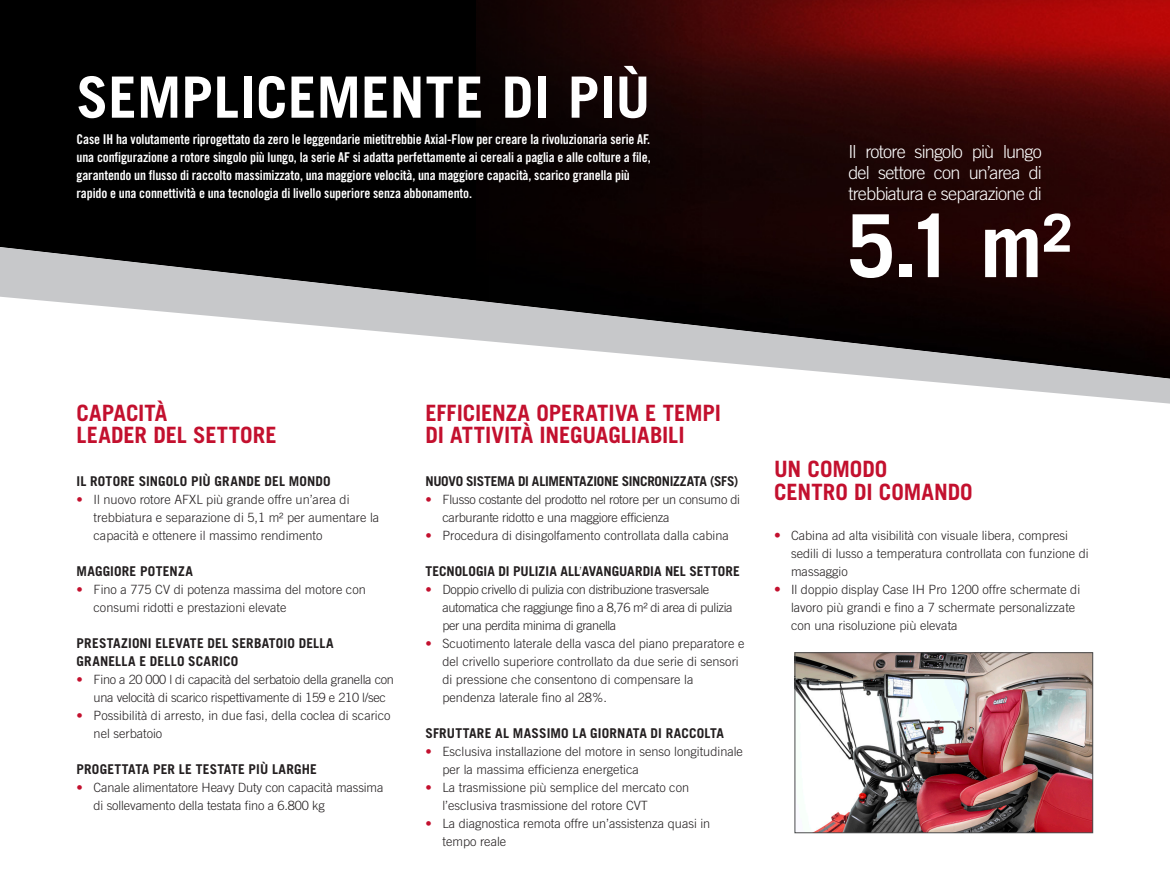
<style>
.page{position:relative;width:1170px;height:893px;background:#fff}
.page>*{position:absolute;margin:0;border:0;box-sizing:border-box;transform-origin:0 0}
.Fließtext_2021{font:700 87px "Trade Gothic LT Pro";color:#fff}
.HEADLINE_groß{font:700 57px "Trade Gothic LT Pro";letter-spacing:.005em;color:#fff}
.Fließtext_2021-2{font:700 22.5px/22.5px "Trade Gothic LT Pro";letter-spacing:-.005em;color:#c3102e}
.Fließtext_2021-3{font:300 18px/21px "Trade Gothic LT Pro";letter-spacing:-.04em;color:#fff;text-align:justify}
.LEAD_IN{font:13.5px/18px "Trade Gothic LT Pro Bd Cn 20";letter-spacing:-.01em;color:#fff}
.t1{font:700 13.5px "Trade Gothic LT Pro";letter-spacing:.01em;color:#231f20}
.t2{font:700 13.5px "Trade Gothic LT Pro";letter-spacing:-.02em;color:#231f20}
.t3{font:300 12.75px/18px "Trade Gothic LT Pro";color:#231f20}
.t4{font:300 12.75px/18px "Trade Gothic LT Pro";letter-spacing:-.02em;color:#231f20}
.t5{font:300 12.75px/18px "Trade Gothic LT Pro";letter-spacing:-.03em;color:#231f20}
.s1{font-family:"Trade Gothic LT Std";font-weight:700;color:#c3102e}
.s2{font-weight:300;font-size:12.75px}
.s3{font-family:"Trade Gothic LT Std";font-weight:700;font-size:13.5px;color:#c3102e}
</style>
<div class="page">
<svg style="left:0;top:0;width:1169px;height:247px;background:#1e0302"></svg>
<svg style="left:0;top:247px;width:1169px;height:157px"></svg>
<img style="left:796px;top:654px;width:294px;height:177px">
<div style="left:794px;top:652px;width:298px;height:181px;border:1px solid #4b4c4d"></div>
<p class="HEADLINE_groß" style="left:77px;top:62px;width:575px">SEMPLICEMENTE DI PIÙ</p>
<p class="LEAD_IN" style="left:77px;top:130px;width:575px">Case IH ha volutamente riprogettato da zero le leggendarie mietitrebbie Axial-Flow per creare la rivoluzionaria serie AF. una configurazione a rotore singolo più lungo, la serie AF si adatta perfettamente ai cereali a paglia e alle colture a file, garantendo un flusso di raccolto massimizzato, una maggiore velocità, una maggiore capacità, scarico granella più rapido e una connettività e una tecnologia di livello superiore senza abbonamento.</p>
<p class="Fließtext_2021-3" style="left:848px;top:141px;width:195px">Il rotore singolo più lungo del settore con un’area di trebbiatura e separazione di</p>
<p class="Fließtext_2021" style="left:847px;top:193px;width:226px">5.1 m²</p>
<p class="Fließtext_2021-2" style="left:77px;top:401px;width:92px">CAPACITÀ</p>
<p class="Fließtext_2021-2" style="left:77px;top:424px;width:201px">LEADER DEL SETTORE</p>
<p class="t1" style="left:77px;top:473px;width:255px">IL ROTORE SINGOLO PIÙ GRANDE DEL MONDO</p>
<p class="t3" style="left:94px;top:490px;width:287px;text-indent:-17px"><span class="s1">•</span> Il nuovo rotore AFXL più grande offre un’area di trebbiatura e separazione di 5,1 m² per aumentare la capacità e ottenere il massimo rendimento</p>
<p class="t1" style="left:77px;top:563px;width:118px">MAGGIORE POTENZA</p>
<p class="t3" style="left:94px;top:580px;width:274px;text-indent:-17px"><span class="s1">•</span> Fino a 775 CV di potenza massima del motore con consumi ridotti e prestazioni elevate</p>
<p class="t1" style="left:77px;top:635px;width:258px">PRESTAZIONI ELEVATE DEL SERBATOIO DELLA</p>
<p class="t1" style="left:77px;top:653px;width:163px">GRANELLA E DELLO SCARICO</p>
<p class="t4" style="left:94px;top:670px;width:302px;text-indent:-17px"><span class="s1">•</span> Fino a 20 000 l di capacità del serbatoio della granella con una velocità di scarico rispettivamente di 159 e 210 l/sec</p>
<p class="t3" style="left:94px;top:706px;width:298px;text-indent:-17px"><span class="s1">•</span> Possibilità di arresto, in due fasi, della coclea di scarico nel serbatoio</p>
<p class="t1" style="left:77px;top:761px;width:242px">PROGETTATA PER LE TESTATE PIÙ LARGHE</p>
<p class="t3" style="left:94px;top:778px;width:291px;text-indent:-17px"><span class="s1">•</span> Canale alimentatore Heavy Duty con capacità massima di sollevamento della testata fino a 6.800 kg</p>
<p class="Fließtext_2021-2" style="left:425px;top:401px;width:297px">EFFICIENZA OPERATIVA E TEMPI<br>DI ATTIVITÀ INEGUAGLIABILI</p>
<p class="t2" style="left:425px;top:473px;width:314px">NUOVO SISTEMA DI ALIMENTAZIONE SINCRONIZZATA (SFS)</p>
<p class="t4" style="left:442px;top:490px;width:299px;text-indent:-17px"><span class="s1">•</span> Flusso costante del prodotto nel rotore per un consumo di carburante ridotto e una maggiore efficienza</p>
<p class="t3" style="left:425px;top:526px;width:305px"><span class="s1">•</span> Procedura di disingolfamento controllata dalla cabina</p>
<p class="t1" style="left:425px;top:563px;width:316px">TECNOLOGIA DI PULIZIA ALL<span class="s2">’</span>AVANGUARDIA NEL SETTORE</p>
<p class="t5" style="left:442px;top:580px;width:291px;text-indent:-17px"><span class="s1">•</span> Doppio crivello di pulizia con distribuzione trasversale automatica che raggiunge fino a 8,76 m² di area di pulizia per una perdita minima di granella</p>
<p class="t3" style="left:442px;top:634px;width:303px;text-indent:-17px"><span class="s1">•</span> Scuotimento laterale della vasca del piano preparatore e del crivello superiore controllato da due serie di sensori di pressione che consentono di compensare la pendenza laterale fino al 28%.</p>
<p class="t1" style="left:425px;top:725px;width:300px">SFRUTTARE AL MASSIMO LA GIORNATA DI RACCOLTA</p>
<p class="t3" style="left:442px;top:742px;width:302px;text-indent:-17px"><span class="s1">•</span> Esclusiva installazione del motore in senso longitudinale per la massima efficienza energetica</p>
<p class="t3" style="left:442px;top:778px;width:248px;text-indent:-17px"><span class="s1">•</span> La trasmissione più semplice del mercato con l’esclusiva trasmissione del rotore CVT</p>
<p class="t3" style="left:442px;top:814px;width:269px;text-indent:-17px"><span class="s1">•</span> La diagnostica remota offre un’assistenza quasi in tempo reale</p>
<p class="Fließtext_2021-2" style="left:774px;top:457px;width:200px">UN COMODO<br>CENTRO DI COMANDO</p>
<p class="t3" style="left:791px;top:526px;width:299px;text-indent:-17px"><span class="s3">•</span> Cabina ad alta visibilità con visuale libera, compresi sedili di lusso a temperatura controllata con funzione di massaggio</p>
<p class="t3" style="left:791px;top:580px;width:291px;text-indent:-17px"><span class="s3">•</span> Il doppio display Case IH Pro 1200 offre schermate di lavoro più grandi e fino a 7 schermate personalizzate con una risoluzione più elevata</p>
</div>
